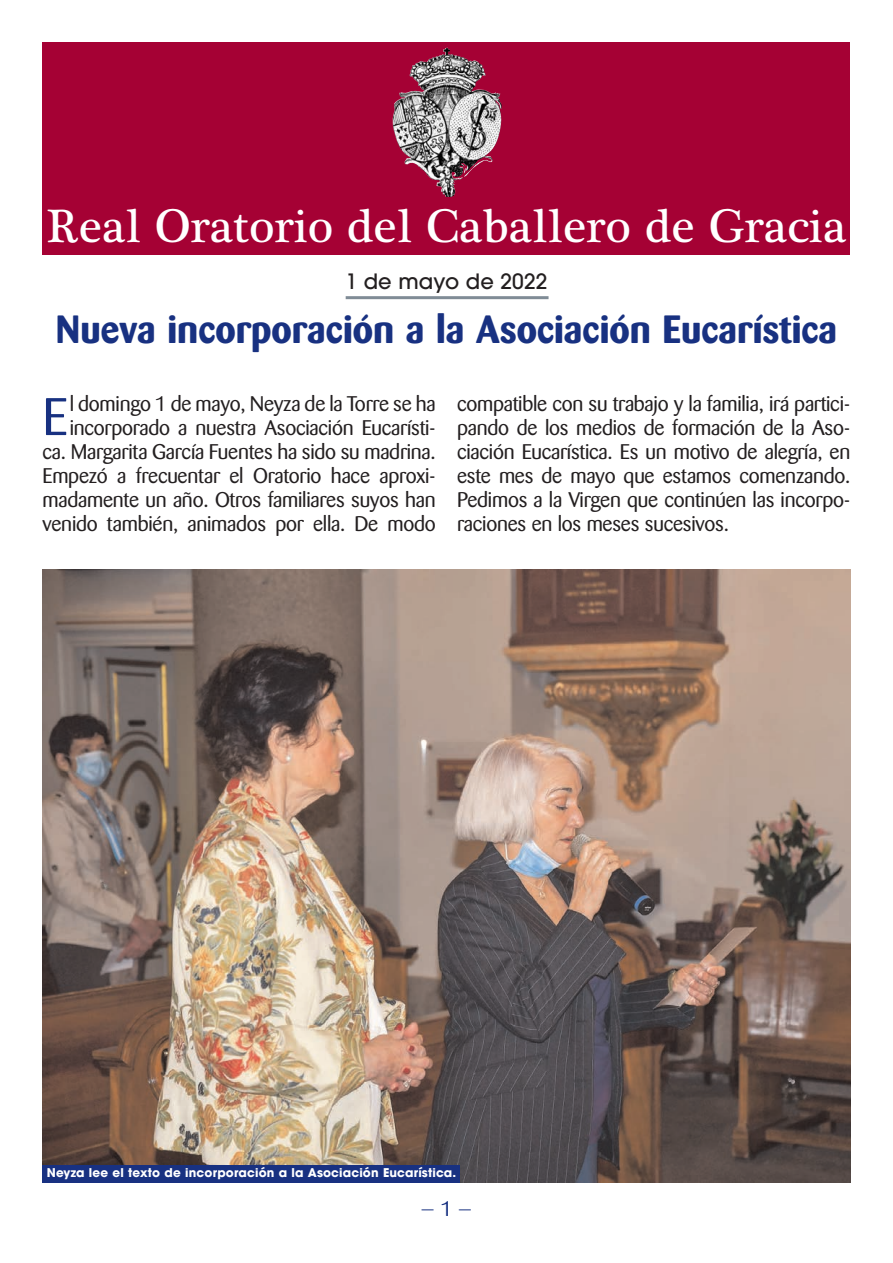
<style>
.page{position:relative;width:893px;height:1263px;background:#fff}
.page>*{position:absolute;margin:0;border:0;box-sizing:border-box;transform-origin:0 0}
.t1{font:52.35px "Barmeno";color:#183181}
.t2{font:48px "Plantagenet Cherokee";color:#fff}
.t3{font:700 39px "Barmeno";color:#183181}
.t4{font:21px/24px "Barmeno";letter-spacing:-.01em;color:#231f20;text-align:right}
.t5{font:500 21px "Avant Garde";letter-spacing:.005em;color:#231f20}
.t6{font:21px "Barmeno";color:#183181}
.t7{font:700 12px "Avant Garde";letter-spacing:.01em;color:#fff}
</style>
<div class="page">
<div style="left:43px;top:43px;width:807px;height:212px;background:#a50134"></div>
<img style="left:393px;top:48px;width:99px;height:149px">
<hr style="left:346px;top:296px;width:203px;height:3px;background:#808c96">
<img style="left:43px;top:570px;width:807px;height:612px">
<div style="left:43px;top:1165px;width:417px;height:17px;background:#183181"></div>
<h2 class="t2" style="left:47px;top:198px;width:801px">Real Oratorio del Caballero de Gracia</h2>
<p class="t5" style="left:345px;top:274px;width:203px">1 de mayo de 2022</p>
<h3 class="t3" style="left:56px;top:309px;width:783px">Nueva incorporación a la Asociación Eucarística</h3>
<p class="t4" style="left:43px;top:393px;width:395px">l domingo 1 de mayo, Neyza de la Torre se ha incorporado a nuestra Asociación Eucarísti&shy;ca. Margarita García Fuentes ha sido su madrina.<br>Empezó a frecuentar el Oratorio hace aproxi&shy;madamente un año. Otros familiares suyos han venido también, animados por ella. De modo</p>
<p class="t4" style="left:457px;top:393px;width:395px;text-align:justify">compatible con su trabajo y la familia, irá partici&shy;pando de los medios de formación de la Aso&shy;ciación Eucarística. Es un motivo de alegría, en este mes de mayo que estamos comenzando.<br>Pedimos a la Virgen que continúen las incorpo&shy;raciones en los meses sucesivos.</p>
<h1 class="t1" style="left:43px;top:395px;width:27px">E</h1>
<p class="t7" style="left:47px;top:1168px;width:411px">Neyza lee el texto de incorporación a la Asociación Eucarística.</p>
<p class="t6" style="left:421px;top:1199px;width:53px">— 1 —</p>
</div>
